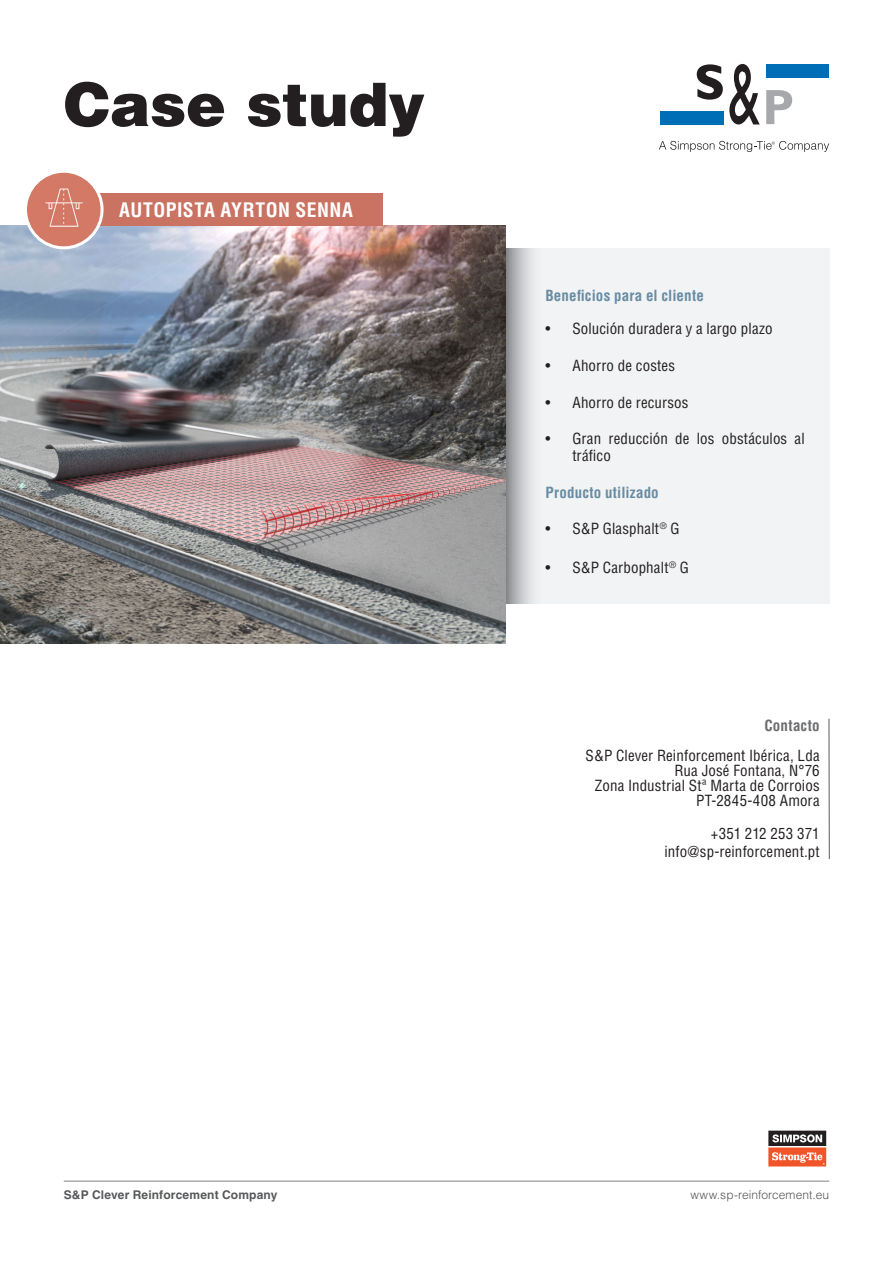
<style>
.page{position:relative;width:893px;height:1263px;background:#fff}
.page>*{position:absolute;margin:0;border:0;box-sizing:border-box;transform-origin:0 0}
.t1{font:900 60px "Helvetica LT Std";letter-spacing:-.005em;color:#231f20}
.PRODUCT_NAME{font:700 condensed 19.5px "Helvetica LT Std";letter-spacing:.025em;color:#fff}
.text_rag_right{font:condensed 15px/16.5px "Helvetica LT Std";letter-spacing:.01em;color:#231f20}
.Product_description{font:700 condensed 15px "Helvetica LT Std";letter-spacing:.01em;color:#678ca3}
.text_rag_right-2{font:700 condensed 15px "Helvetica LT Std";letter-spacing:.015em;color:#6c6d70}
.t2{font:700 12px "Helvetica LT Std";letter-spacing:.015em;color:#57585a}
.t3{font:300 12px "Helvetica LT Std";letter-spacing:.005em;color:#57585a}
</style>
<div class="page">
<hr style="left:64px;top:1181px;width:765px;height:1px;background:#808285">
<div style="left:660px;top:111px;width:63px;height:13px;background:#006eb6"></div>
<div style="left:766px;top:64px;width:63px;height:13px;background:#006eb6"></div>
<svg style="left:697px;top:64px;width:26px;height:36px"></svg>
<svg style="left:729px;top:64px;width:31px;height:60px"></svg>
<svg style="left:766px;top:90px;width:26px;height:34px"></svg>
<svg style="left:659px;top:141px;width:170px;height:11px"></svg>
<hr style="left:828px;top:719px;width:2px;height:140px;background:#6c6d70">
<div style="left:506px;top:249px;width:323px;height:355px;background:#f2f3f4"></div>
<img style="left:0;top:225px;width:505px;height:418px">
<svg style="left:506px;top:249px;width:27px;height:355px;background:#bcbdc0"></svg>
<div style="left:75px;top:193px;width:307px;height:33px;background:#ca7363"></div>
<img style="left:26px;top:171px;width:76px;height:77px;border-radius:38px">
<div style="left:24px;top:170px;width:80px;height:79px;border:3px solid #fff;border-radius:50%"></div>
<svg style="left:768px;top:1130px;width:59px;height:37px"></svg>
<svg style="left:768px;top:1130px;width:58px;height:36px;background:#b37260"></svg>
<h1 class="t1" style="left:64px;top:65px;width:363px">Case study</h1>
<p class="PRODUCT_NAME" style="left:119px;top:197px;width:235px">AUTOPISTA AYRTON SENNA</p>
<p class="Product_description" style="left:545px;top:286px;width:160px">Beneficios para el cliente</p>
<p class="text_rag_right" style="left:545px;top:320px;width:229px">• Solución duradera y a largo plazo</p>
<p class="text_rag_right" style="left:545px;top:357px;width:131px">• Ahorro de costes</p>
<p class="text_rag_right" style="left:545px;top:394px;width:145px">• Ahorro de recursos</p>
<p class="text_rag_right" style="left:572px;top:430px;width:234px;text-indent:-27px">• Gran reducción de los obstáculos al tráfico</p>
<p class="Product_description" style="left:545px;top:483px;width:115px">Producto utilizado</p>
<p class="text_rag_right" style="left:545px;top:520px;width:136px">• S&amp;P Glasphalt<sup>®</sup> G</p>
<p class="text_rag_right" style="left:545px;top:559px;width:145px">• S&amp;P Carbophalt<sup>®</sup> G</p>
<p class="text_rag_right-2" style="left:764px;top:716px;width:57px">Contacto</p>
<p class="text_rag_right" style="left:586px;top:747px;width:236px">S&amp;P Clever Reinforcement Ibérica, Lda</p>
<p class="text_rag_right" style="left:674px;top:762px;width:147px">Rua José Fontana, N°76</p>
<p class="text_rag_right" style="left:595px;top:777px;width:226px">Zona Industrial Stª Marta de Corroios</p>
<p class="text_rag_right" style="left:696px;top:792px;width:125px">PT-2845-408 Amora</p>
<p class="text_rag_right" style="left:711px;top:825px;width:110px">+351 212 253 371</p>
<p class="text_rag_right" style="left:664px;top:843px;width:157px">info@sp-reinforcement.pt</p>
<p class="t2" style="left:64px;top:1188px;width:215px">S&amp;P Clever Reinforcement Company</p>
<p class="t3" style="left:690px;top:1188px;width:140px">www.sp-reinforcement.eu</p>
</div>
